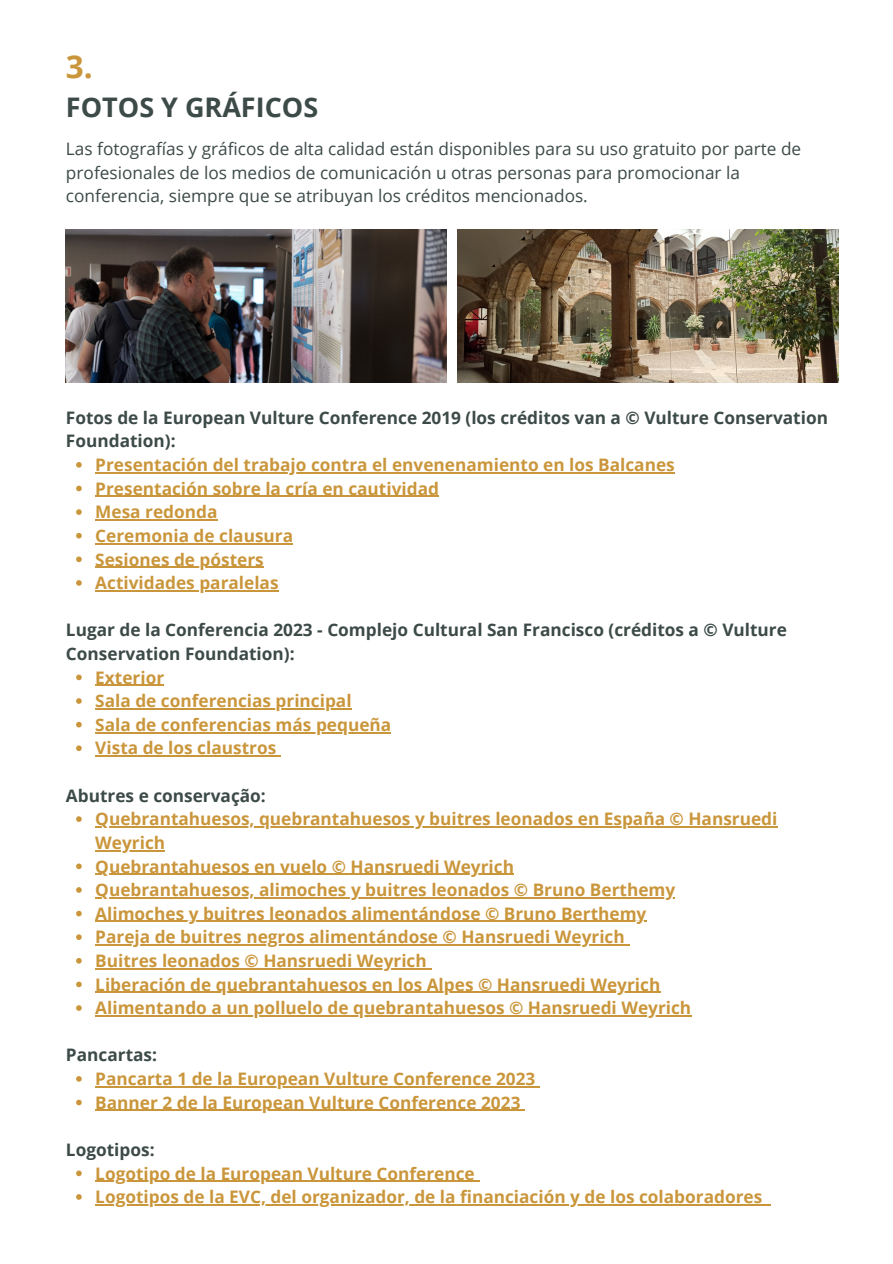
<style>
.page{position:relative;width:893px;height:1264px;background:#fff}
.page>*{position:absolute;margin:0;border:0;box-sizing:border-box;transform-origin:0 0}
.t1{font:700 31.5px "Open Sans";color:#ca963b}
.t2{font:700 27px "Open Sans";color:#3c4a48}
.t3{font:700 17.25px/23.5px "Open Sans";color:#ca963b}
.t4{font:700 17.25px/23.5px "Open Sans";color:#3c4a48}
.t5{font:17.25px/23.5px "Open Sans";color:#3c4a48}
</style>
<div class="page">
<svg style="left:76px;top:462px;width:6px;height:5px"></svg>
<hr style="left:95px;top:472px;width:579px;height:1px;background:#ca963b">
<svg style="left:76px;top:485px;width:6px;height:6px"></svg>
<hr style="left:95px;top:496px;width:344px;height:1px;background:#ca963b">
<svg style="left:76px;top:509px;width:6px;height:6px"></svg>
<hr style="left:95px;top:519px;width:122px;height:1px;background:#ca963b">
<svg style="left:76px;top:533px;width:6px;height:5px"></svg>
<hr style="left:95px;top:543px;width:198px;height:1px;background:#ca963b">
<svg style="left:76px;top:556px;width:6px;height:6px"></svg>
<hr style="left:95px;top:566px;width:169px;height:1px;background:#ca963b">
<svg style="left:76px;top:580px;width:6px;height:5px"></svg>
<hr style="left:95px;top:590px;width:183px;height:1px;background:#ca963b">
<svg style="left:76px;top:674px;width:6px;height:6px"></svg>
<hr style="left:95px;top:684px;width:69px;height:2px;background:#ca963b">
<svg style="left:76px;top:698px;width:6px;height:5px"></svg>
<hr style="left:95px;top:708px;width:256px;height:1px;background:#ca963b">
<svg style="left:76px;top:721px;width:6px;height:6px"></svg>
<hr style="left:95px;top:732px;width:296px;height:1px;background:#ca963b">
<svg style="left:76px;top:745px;width:6px;height:6px"></svg>
<hr style="left:95px;top:755px;width:181px;height:1px;background:#ca963b">
<svg style="left:76px;top:816px;width:6px;height:6px"></svg>
<hr style="left:95px;top:826px;width:682px;height:1px;background:#ca963b">
<hr style="left:95px;top:850px;width:70px;height:1px;background:#ca963b">
<svg style="left:76px;top:863px;width:6px;height:6px"></svg>
<hr style="left:95px;top:873px;width:419px;height:1px;background:#ca963b">
<svg style="left:76px;top:887px;width:6px;height:5px"></svg>
<hr style="left:95px;top:897px;width:580px;height:1px;background:#ca963b">
<svg style="left:76px;top:910px;width:6px;height:6px"></svg>
<hr style="left:95px;top:920px;width:551px;height:2px;background:#ca963b">
<svg style="left:76px;top:934px;width:6px;height:6px"></svg>
<hr style="left:95px;top:944px;width:529px;height:1px;background:#ca963b">
<svg style="left:76px;top:958px;width:6px;height:5px"></svg>
<hr style="left:95px;top:968px;width:332px;height:1px;background:#ca963b">
<svg style="left:76px;top:981px;width:6px;height:6px"></svg>
<hr style="left:95px;top:991px;width:565px;height:1px;background:#ca963b">
<svg style="left:76px;top:1005px;width:6px;height:5px"></svg>
<hr style="left:95px;top:1015px;width:596px;height:1px;background:#ca963b">
<svg style="left:76px;top:1076px;width:6px;height:5px"></svg>
<hr style="left:95px;top:1086px;width:440px;height:1px;background:#ca963b">
<svg style="left:76px;top:1099px;width:6px;height:6px"></svg>
<hr style="left:95px;top:1109px;width:425px;height:1px;background:#ca963b">
<svg style="left:76px;top:1170px;width:6px;height:6px"></svg>
<hr style="left:95px;top:1180px;width:380px;height:1px;background:#ca963b">
<svg style="left:76px;top:1194px;width:6px;height:5px"></svg>
<hr style="left:95px;top:1204px;width:667px;height:1px;background:#ca963b">
<img style="left:66px;top:229px;width:380px;height:153px">
<img style="left:457px;top:229px;width:381px;height:153px">
<p class="t1" style="left:66px;top:44px;width:28px">3.</p>
<p class="t2" style="left:66px;top:88px;width:254px">FOTOS Y GRÁFICOS</p>
<p class="t5" style="left:66px;top:136px;width:736px">Las fotografías y gráficos de alta calidad están disponibles para su uso gratuito por parte de profesionales de los medios de comunicación u otras personas para promocionar la conferencia, siempre que se atribuyan los créditos mencionados.</p>
<p class="t4" style="left:66px;top:405px;width:763px">Fotos de la European Vulture Conference 2019 (los créditos van a © Vulture Conservation<br>Foundation):</p>
<p class="t3" style="left:95px;top:452px;width:581px">Presentación del trabajo contra el envenenamiento en los Balcanes</p>
<p class="t3" style="left:95px;top:476px;width:345px">Presentación sobre la cría en cautividad</p>
<p class="t3" style="left:95px;top:500px;width:124px">Mesa redonda</p>
<p class="t3" style="left:95px;top:523px;width:199px">Ceremonia de clausura</p>
<p class="t3" style="left:95px;top:547px;width:170px">Sesiones de pósters</p>
<p class="t3" style="left:95px;top:570px;width:185px">Actividades paralelas</p>
<p class="t4" style="left:66px;top:618px;width:722px">Lugar de la Conferencia 2023 - Complejo Cultural San Francisco (créditos a © Vulture<br>Conservation Foundation):</p>
<p class="t3" style="left:95px;top:665px;width:70px">Exterior</p>
<p class="t3" style="left:95px;top:688px;width:258px">Sala de conferencias principal</p>
<p class="t3" style="left:95px;top:712px;width:297px">Sala de conferencias más pequeña</p>
<p class="t3" style="left:95px;top:736px;width:182px">Vista de los claustros</p>
<p class="t4" style="left:66px;top:783px;width:201px">Abutres e conservação:</p>
<p class="t3" style="left:95px;top:806px;width:683px">Quebrantahuesos, quebrantahuesos y buitres leonados en España © Hansruedi<br>Weyrich</p>
<p class="t3" style="left:95px;top:854px;width:420px">Quebrantahuesos en vuelo © Hansruedi Weyrich</p>
<p class="t3" style="left:95px;top:877px;width:581px">Quebrantahuesos, alimoches y buitres leonados © Bruno Berthemy</p>
<p class="t3" style="left:95px;top:901px;width:552px">Alimoches y buitres leonados alimentándose © Bruno Berthemy</p>
<p class="t3" style="left:95px;top:924px;width:531px">Pareja de buitres negros alimentándose © Hansruedi Weyrich</p>
<p class="t3" style="left:95px;top:948px;width:333px">Buitres leonados © Hansruedi Weyrich</p>
<p class="t3" style="left:95px;top:972px;width:566px">Liberación de quebrantahuesos en los Alpes © Hansruedi Weyrich</p>
<p class="t3" style="left:95px;top:995px;width:597px">Alimentando a un polluelo de quebrantahuesos © Hansruedi Weyrich</p>
<p class="t4" style="left:66px;top:1042px;width:93px">Pancartas:</p>
<p class="t3" style="left:95px;top:1066px;width:441px">Pancarta 1 de la European Vulture Conference 2023</p>
<p class="t3" style="left:95px;top:1090px;width:426px">Banner 2 de la European Vulture Conference 2023</p>
<p class="t4" style="left:66px;top:1137px;width:90px">Logotipos:</p>
<p class="t3" style="left:95px;top:1160px;width:381px">Logotipo de la European Vulture Conference</p>
<p class="t3" style="left:95px;top:1184px;width:668px">Logotipos de la EVC, del organizador, de la financiación y de los colaboradores</p>
</div>
